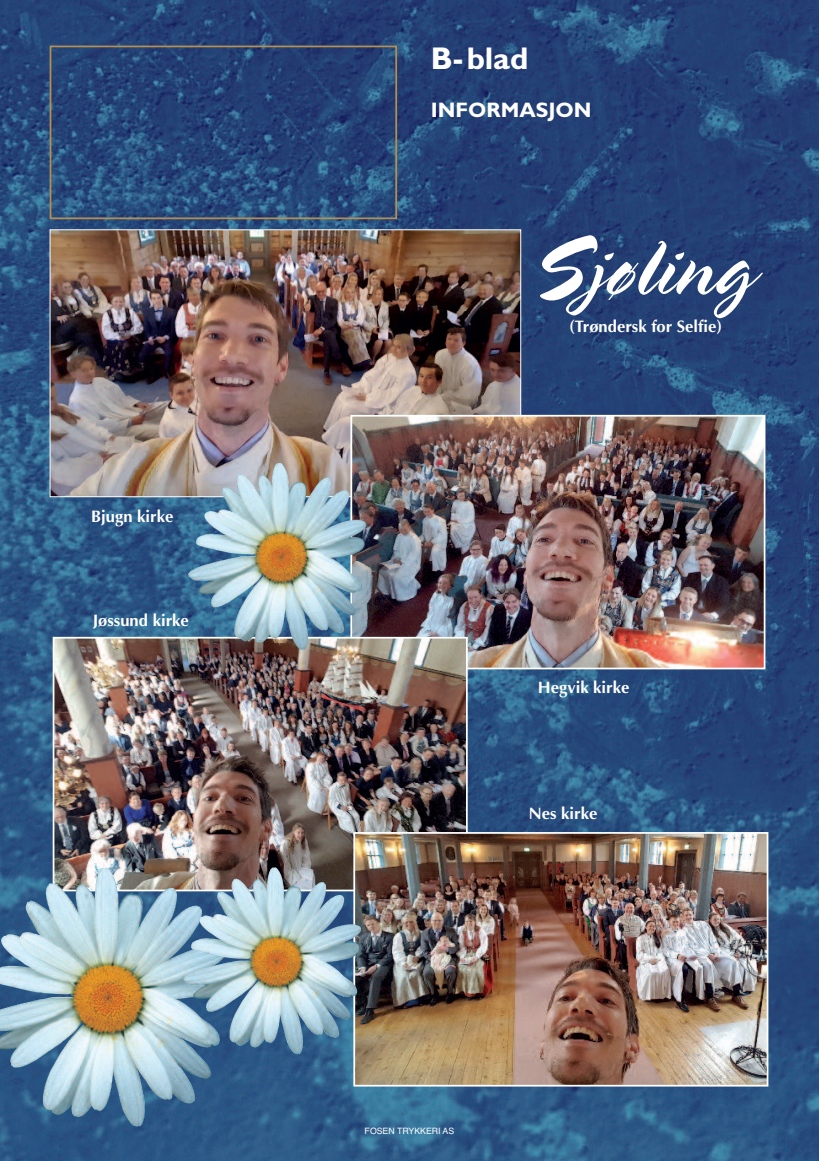
<style>
.page{position:relative;width:819px;height:1161px;background:#fff}
.page>*{position:absolute;margin:0;border:0;box-sizing:border-box;transform-origin:0 0}
.t1{font:87.5px "Spring";color:#fff}
.t2{font:700 31.5px "Gill Sans";color:#fff}
.t3{font:700 21px "Gill Sans";color:#fff}
.t4{font:700 16.62px "Optima";color:#fff}
.t5{font:8.75px "Helvetica";color:#fff}
</style>
<div class="page">
<img style="left:0;top:0;width:819px;height:1161px">
<div style="left:50px;top:46px;width:347px;height:173px;border:2px solid #b48f54"></div>
<img style="left:52px;top:231px;width:467px;height:264px">
<img style="left:353px;top:418px;width:409px;height:248px">
<div style="left:350px;top:415px;width:415px;height:254px;border:2px solid #fff"></div>
<img style="left:56px;top:640px;width:408px;height:227px">
<img style="left:356px;top:835px;width:409px;height:248px">
<div style="left:353px;top:832px;width:415px;height:254px;border:2px solid #fff"></div>
<img style="left:0;top:867px;width:225px;height:259px">
<img style="left:183px;top:867px;width:178px;height:187px">
<img style="left:188px;top:463px;width:178px;height:187px">
<p class="t4" style="left:91px;top:506px;width:84px">Bjugn kirke</p>
<p class="t4" style="left:93px;top:610px;width:98px">Jøssund kirke</p>
<h2 class="t2" style="left:431px;top:46px;width:99px">B-blad</h2>
<p class="t3" style="left:431px;top:101px;width:162px">INFORMASJON</p>
<h1 class="t1" style="left:530px;top:211px;width:223px">Sjøling</h1>
<p class="t4" style="left:569px;top:317px;width:154px">(Trøndersk for Selfie)</p>
<p class="t4" style="left:537px;top:677px;width:93px">Hegvik kirke</p>
<p class="t4" style="left:529px;top:803px;width:70px">Nes kirke</p>
<p class="t5" style="left:364px;top:1125px;width:91px">FOSEN TRYKKERI AS</p>
</div>
